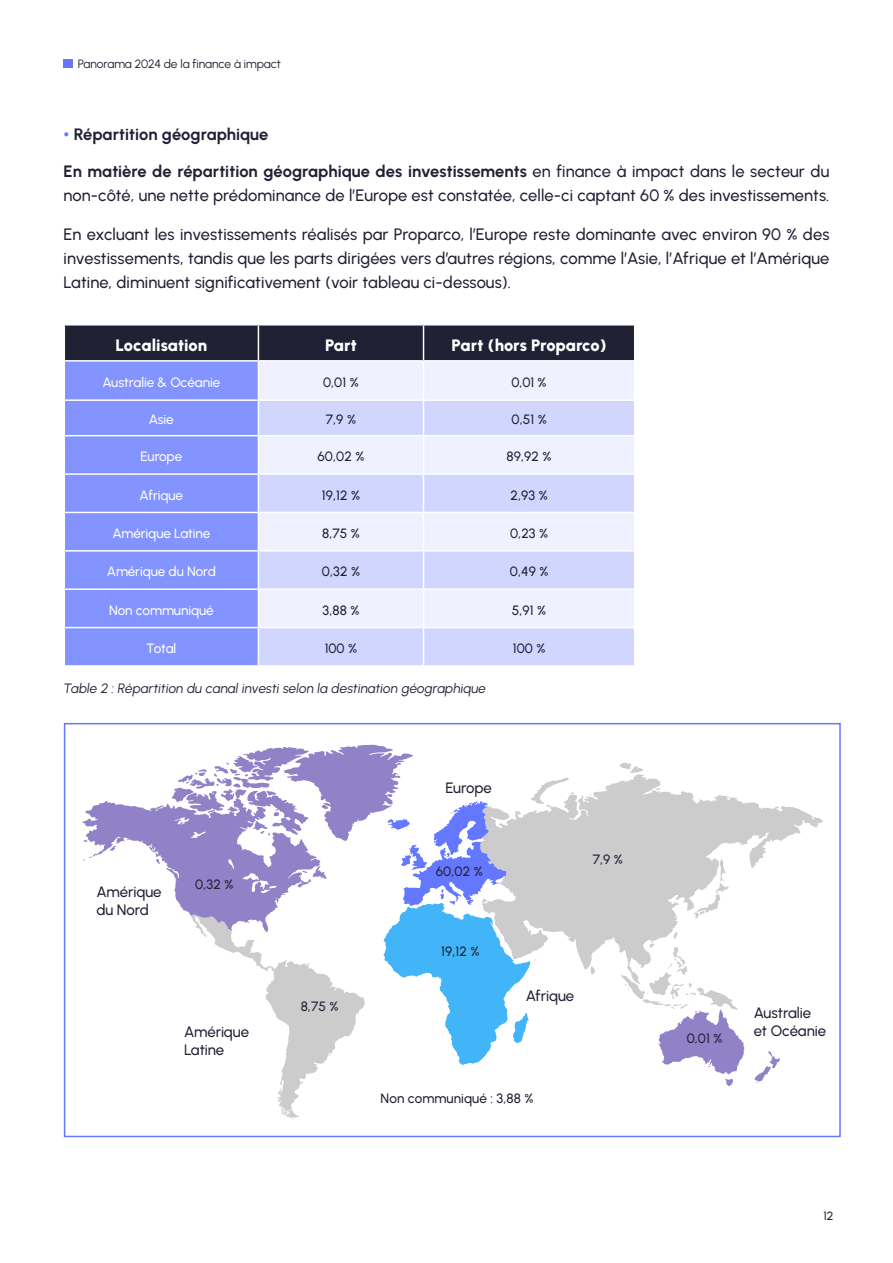
<style>
.page{position:relative;width:893px;height:1263px;background:#fff}
.page>*{position:absolute;margin:0;border:0;box-sizing:border-box;transform-origin:0 0}
.t1{font:500 16.5px/24px "Urbanist";letter-spacing:.005em;color:#202135}
.t2{font:900 16.5px "Urbanist";color:#fff}
.t3{font:700 16.5px "Urbanist";color:#202135}
.t4{font:500 15px/18px "Urbanist";letter-spacing:-.005em;color:#202135}
.t5{font:500 13.5px "Urbanist";letter-spacing:.01em;color:#202135}
.t6{font:500 13.5px "Urbanist";letter-spacing:-.005em;color:#fff}
.t7{font:italic 13.5px "Urbanist";letter-spacing:.005em;color:#202135}
.t8{font:12px "Urbanist";letter-spacing:-.005em;color:#202135}
.t9{font:500 12px "Urbanist";color:#202135}
.s1{font-family:"DM Sans";font-weight:400;color:#6478ff}
.s2{font-weight:700}
</style>
<div class="page">
<div style="left:64px;top:60px;width:9px;height:8px;background:#6478ff"></div>
<div style="left:65px;top:325px;width:569px;height:35px;background:#202135"></div>
<div style="left:65px;top:362px;width:193px;height:303px;background:#8393ff"></div>
<div style="left:259px;top:362px;width:375px;height:37px;background:#eff1ff"></div>
<svg style="left:259px;top:401px;width:375px;height:264px;fill:#d1d6ff"></svg>
<hr style="left:258px;top:325px;width:1px;height:35px;background:#fff">
<hr style="left:423px;top:325px;width:1px;height:35px;background:#fff">
<hr style="left:423px;top:362px;width:1px;height:37px;background:#fff">
<hr style="left:64px;top:399px;width:194px;height:2px;background:#fff">
<hr style="left:423px;top:401px;width:1px;height:34px;background:#fff">
<hr style="left:64px;top:435px;width:194px;height:1px;background:#fff">
<hr style="left:258px;top:435px;width:165px;height:1px;background:#fff">
<hr style="left:423px;top:435px;width:212px;height:1px;background:#fff">
<hr style="left:423px;top:436px;width:1px;height:37px;background:#fff">
<hr style="left:64px;top:473px;width:194px;height:2px;background:#fff">
<hr style="left:258px;top:473px;width:165px;height:2px;background:#fff">
<hr style="left:423px;top:473px;width:212px;height:2px;background:#fff">
<hr style="left:423px;top:475px;width:1px;height:37px;background:#fff">
<hr style="left:64px;top:512px;width:194px;height:1px;background:#fff">
<hr style="left:258px;top:512px;width:165px;height:1px;background:#fff">
<hr style="left:423px;top:512px;width:212px;height:1px;background:#fff">
<hr style="left:423px;top:513px;width:1px;height:37px;background:#fff">
<hr style="left:64px;top:550px;width:194px;height:2px;background:#fff">
<hr style="left:258px;top:550px;width:165px;height:2px;background:#fff">
<hr style="left:423px;top:550px;width:212px;height:2px;background:#fff">
<hr style="left:423px;top:552px;width:1px;height:36px;background:#fff">
<hr style="left:64px;top:588px;width:194px;height:2px;background:#fff">
<hr style="left:258px;top:588px;width:165px;height:2px;background:#fff">
<hr style="left:423px;top:588px;width:212px;height:2px;background:#fff">
<hr style="left:423px;top:590px;width:1px;height:37px;background:#fff">
<hr style="left:64px;top:627px;width:194px;height:1px;background:#fff">
<hr style="left:258px;top:627px;width:165px;height:1px;background:#fff">
<hr style="left:423px;top:627px;width:212px;height:1px;background:#fff">
<hr style="left:423px;top:628px;width:1px;height:37px;background:#fff">
<div style="left:64px;top:723px;width:777px;height:414px;background:#fff;border:2px solid #6478ff"></div>
<svg style="left:754px;top:1051px;width:26px;height:32px"></svg>
<svg style="left:619px;top:762px;width:24px;height:11px"></svg>
<svg style="left:575px;top:774px;width:248px;height:200px;fill:#cdcdcd"></svg>
<svg style="left:621px;top:931px;width:124px;height:155px"></svg>
<svg style="left:82px;top:745px;width:493px;height:374px"></svg>
<p class="t8" style="left:78px;top:56px;width:205px">Panorama 2024 de la finance à impact</p>
<p class="t3" style="left:64px;top:123px;width:206px"><span class="s1">•</span> Répartition géographique</p>
<p class="t1" style="left:64px;top:159px;width:767px"><span class="s2">En matière de répartition géographique des investissements</span> en finance à impact dans le secteur du non-côté, une nette prédominance de l’Europe est constatée, celle-ci captant 60 % des investissements.</p>
<p class="t1" style="left:64px;top:222px;width:767px;text-align:justify">En excluant les investissements réalisés par Proparco, l’Europe reste dominante avec environ 90 % des investissements, tandis que les parts dirigées vers d’autres régions, comme l’Asie, l’Afrique et l’Amérique Latine, diminuent significativement (voir tableau ci-dessous).</p>
<p class="t2" style="left:116px;top:333px;width:93px">Localisation</p>
<p class="t2" style="left:325px;top:333px;width:33px">Part</p>
<p class="t2" style="left:452px;top:333px;width:156px">Part (hors Proparco)</p>
<p class="t6" style="left:102px;top:373px;width:119px">Australie &amp; Océanie</p>
<p class="t5" style="left:323px;top:373px;width:37px">0,01 %</p>
<p class="t5" style="left:511px;top:373px;width:37px">0,01 %</p>
<p class="t6" style="left:149px;top:411px;width:26px">Asie</p>
<p class="t5" style="left:326px;top:411px;width:32px">7,9 %</p>
<p class="t5" style="left:511px;top:411px;width:37px">0,51 %</p>
<p class="t6" style="left:140px;top:448px;width:43px">Europe</p>
<p class="t5" style="left:318px;top:448px;width:48px">60,02 %</p>
<p class="t5" style="left:507px;top:448px;width:46px">89,92 %</p>
<p class="t6" style="left:140px;top:486px;width:45px">Afrique</p>
<p class="t5" style="left:322px;top:486px;width:40px">19,12 %</p>
<p class="t5" style="left:510px;top:486px;width:39px">2,93 %</p>
<p class="t6" style="left:112px;top:524px;width:99px">Amérique Latine</p>
<p class="t5" style="left:322px;top:524px;width:39px">8,75 %</p>
<p class="t5" style="left:510px;top:524px;width:40px">0,23 %</p>
<p class="t6" style="left:107px;top:563px;width:110px">Amérique du Nord</p>
<p class="t5" style="left:322px;top:563px;width:40px">0,32 %</p>
<p class="t5" style="left:510px;top:563px;width:40px">0,49 %</p>
<p class="t6" style="left:109px;top:601px;width:106px">Non communiqué</p>
<p class="t5" style="left:322px;top:601px;width:38px">3,88 %</p>
<p class="t5" style="left:512px;top:601px;width:36px">5,91 %</p>
<p class="t6" style="left:146px;top:639px;width:32px">Total</p>
<p class="t5" style="left:325px;top:639px;width:34px">100 %</p>
<p class="t5" style="left:513px;top:639px;width:34px">100 %</p>
<p class="t7" style="left:64px;top:680px;width:424px">Table 2 : Répartition du canal investi selon la destination géographique</p>
<p class="t4" style="left:96px;top:882px;width:67px">Amérique du Nord</p>
<p class="t5" style="left:195px;top:875px;width:40px">0,32 %</p>
<p class="t4" style="left:184px;top:1022px;width:67px">Amérique<br>Latine</p>
<p class="t5" style="left:301px;top:997px;width:39px">8,75 %</p>
<p class="t4" style="left:445px;top:778px;width:48px">Europe</p>
<p class="t5" style="left:436px;top:863px;width:48px">60,02 %</p>
<p class="t5" style="left:441px;top:942px;width:40px">19,12 %</p>
<p class="t5" style="left:593px;top:850px;width:32px">7,9 %</p>
<p class="t4" style="left:526px;top:987px;width:50px">Afrique</p>
<p class="t5" style="left:381px;top:1089px;width:154px">Non communiqué : 3,88 %</p>
<p class="t5" style="left:687px;top:1030px;width:37px">0,01 %</p>
<p class="t4" style="left:754px;top:1003px;width:74px">Australie et Océanie</p>
<p class="t9" style="left:823px;top:1207px;width:12px">12</p>
</div>
